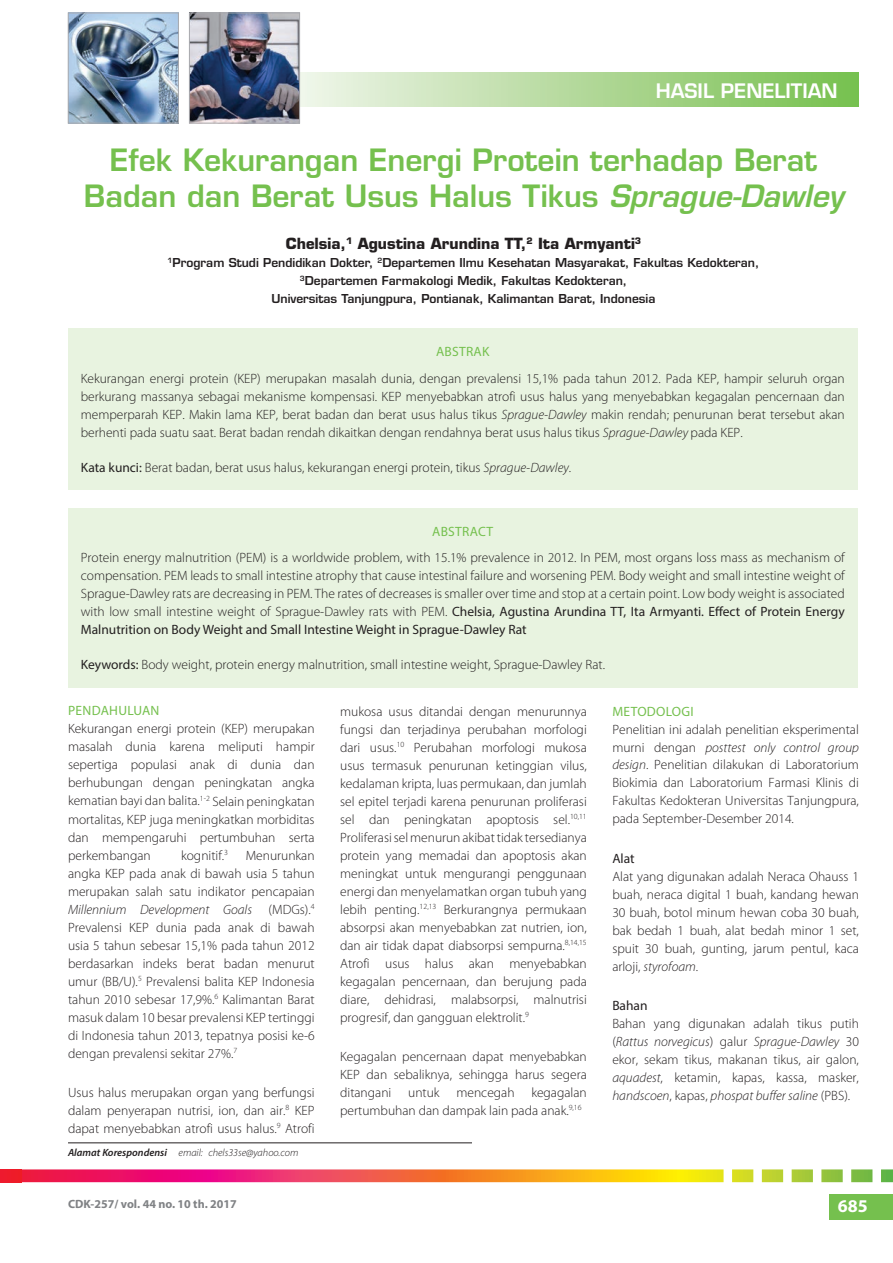
<style>
.page{position:relative;width:893px;height:1263px;background:#fff}
.page>*{position:absolute;margin:0;border:0;box-sizing:border-box;transform-origin:0 0}
.t1{font:600 30px/36px "Eurostile LT Std";color:#75c04e;text-align:center}
.t2{font:600 19.5px "Eurostile LT Std";color:#fff}
.t3{font:700 18px "Myriad Pro";color:#fff}
.t4{font:700 15px "Eurostile LT Std";color:#231f20}
.t5{font:300 13.5px/18px "Myriad Pro";color:#231f20;text-align:justify}
.t6{font:13.5px "Myriad Pro";letter-spacing:.02em;color:#75c04e}
.t7{font:13.5px "Myriad Pro";color:#231f20}
.t8{font:600 12px/18px "Eurostile LT Std";color:#231f20;text-align:center}
.t9{font:700 12px "Myriad Pro";color:#808285}
.t10{font:italic 600 10.5px "Myriad Pro";color:#231f20}
.t11{font:italic 300 10.5px "Myriad Pro";color:#231f20}
.s1{font-style:italic}
.s2{font-weight:400}
.s3{font-weight:300}
</style>
<div class="page">
<div style="left:241px;top:72px;width:618px;height:35px;background:linear-gradient(to right,#fcfaf9,#77bf4e)"></div>
<img style="left:70px;top:15px;width:107px;height:106px">
<div style="left:68px;top:13px;width:111px;height:110px;border:1px solid #a8a9ad"></div>
<img style="left:191px;top:15px;width:107px;height:106px">
<div style="left:189px;top:13px;width:111px;height:110px;border:1px solid #a8a9ad"></div>
<div style="left:829px;top:1194px;width:64px;height:26px;background:#75c04e"></div>
<svg style="left:21px;top:1169px;width:872px;height:13px;background:#e87f51"></svg>
<div style="left:0;top:1169px;width:21px;height:13px;background:#ee1b2b"></div>
<hr style="left:68px;top:1142px;width:404px;height:1px;background:#231f20">
<div style="left:68px;top:329px;width:789px;height:161px;background:#e8f3e0"></div>
<div style="left:68px;top:508px;width:789px;height:180px;background:#e8f3e0"></div>
<h2 class="t2" style="left:656px;top:79px;width:184px">HASIL PENELITIAN</h2>
<h1 class="t1" style="left:84px;top:142px;width:761px">Efek Kekurangan Energi Protein terhadap Berat<br>Badan dan Berat Usus Halus Tikus <span class="s1">Sprague-Dawley</span></h1>
<p class="t4" style="left:286px;top:234px;width:357px">Chelsia,<sup>1</sup> Agustina Arundina TT,<sup>2</sup> Ita Armyanti<sup>3</sup></p>
<p class="t8" style="left:168px;top:253px;width:593px"><sup>1</sup>Program Studi Pendidikan Dokter, <sup>2</sup>Departemen Ilmu Kesehatan Masyarakat, Fakultas Kedokteran,<br><sup>3</sup>Departemen Farmakologi Medik, Fakultas Kedokteran,<br>Universitas Tanjungpura, Pontianak, Kalimantan Barat, Indonesia</p>
<p class="t6" style="left:436px;top:343px;width:17px">Abstrak</p>
<p class="t5" style="left:81px;top:369px;width:765px">Kekurangan energi protein (KEP) merupakan masalah dunia, dengan prevalensi 15,1% pada tahun 2012. Pada KEP, hampir seluruh organ berkurang massanya sebagai mekanisme kompensasi. KEP menyebabkan atrofi usus halus yang menyebabkan kegagalan pencernaan dan memperparah KEP. Makin lama KEP, berat badan dan berat usus halus tikus <span class="s1">Sprague-Dawley</span> makin rendah; penurunan berat tersebut akan berhenti pada suatu saat. Berat badan rendah dikaitkan dengan rendahnya berat usus halus tikus <span class="s1">Sprague-Dawley</span> pada KEP.</p>
<p class="t5" style="left:81px;top:458px;width:492px"><span class="s2">Kata kunci:</span> Berat badan, berat usus halus, kekurangan energi protein, tikus <span class="s1">Sprague-Dawley</span>.</p>
<p class="t6" style="left:432px;top:523px;width:17px">Abstract</p>
<p class="t5" style="left:81px;top:549px;width:765px">Protein energy malnutrition (PEM) is a worldwide problem, with 15.1% prevalence in 2012. In PEM, most organs loss mass as mechanism of compensation. PEM leads to small intestine atrophy that cause intestinal failure and worsening PEM. Body weight and small intestine weight of Sprague-Dawley rats are decreasing in PEM. The rates of decreases is smaller over time and stop at a certain point. Low body weight is associated with low small intestine weight of Sprague-Dawley rats with PEM. <span class="s2">Chelsia, Agustina Arundina TT, Ita Armyanti. Effect of Protein Energy Malnutrition on Body Weight and Small Intestine Weight in Sprague-Dawley Rat</span></p>
<p class="t5" style="left:81px;top:656px;width:526px"><span class="s2">Keywords:</span> Body weight, protein energy malnutrition, small intestine weight, Sprague-Dawley Rat.</p>
<p class="t6" style="left:68px;top:703px;width:93px">PENDAHULUAN</p>
<p class="t5" style="left:68px;top:720px;width:248px">Kekurangan energi protein (KEP) merupakan masalah dunia karena meliputi hampir sepertiga populasi anak di dunia dan berhubungan dengan peningkatan angka kematian bayi dan balita.<sup>1-2</sup> Selain peningkatan mortalitas, KEP juga meningkatkan morbiditas dan mempengaruhi pertumbuhan serta perkembangan</p>
<p class="t5" style="left:340px;top:702px;width:248px">mukosa usus ditandai dengan menurunnya fungsi dan terjadinya perubahan morfologi dari usus.<sup>10</sup> Perubahan morfologi mukosa usus termasuk penurunan ketinggian vilus, kedalaman kripta, luas permukaan, dan jumlah sel epitel terjadi karena penurunan proliferasi sel dan peningkatan apoptosis sel.<sup>10,11<br></sup>Proliferasi sel menurun akibat tidak tersedianya protein yang memadai dan apoptosis akan meningkat untuk mengurangi penggunaan energi dan menyelamatkan organ tubuh yang lebih penting.<sup>12,13</sup> Berkurangnya permukaan absorpsi akan menyebabkan zat nutrien, ion, dan air tidak dapat diabsorpsi sempurna.<sup>8,14,15<br></sup>Atrofi usus halus akan menyebabkan kegagalan pencernaan, dan berujung pada diare, dehidrasi, malabsorpsi, malnutrisi progresif, dan gangguan elektrolit.<sup>9</sup></p>
<p class="t5" style="left:340px;top:1047px;width:248px">Kegagalan pencernaan dapat menyebabkan KEP dan sebaliknya, sehingga harus segera ditangani untuk mencegah kegagalan pertumbuhan dan dampak lain pada anak.<sup>9,16</sup></p>
<p class="t6" style="left:612px;top:703px;width:83px">METODOLOGI</p>
<p class="t5" style="left:612px;top:720px;width:248px">Penelitian ini adalah penelitian eksperimental murni dengan <span class="s1">posttest only control group design</span>. Penelitian dilakukan di Laboratorium Biokimia dan Laboratorium Farmasi Klinis di Fakultas Kedokteran Universitas Tanjungpura, pada September-Desember 2014.</p>
<p class="t7" style="left:612px;top:850px;width:24px">Alat</p>
<p class="t5" style="left:612px;top:867px;width:248px">Alat yang digunakan adalah Neraca Ohauss 1 buah, neraca digital 1 buah, kandang hewan 30 buah, botol minum hewan coba 30 buah, bak bedah 1 buah, alat bedah minor 1 set, spuit 30 buah, gunting, jarum pentul, kaca arloji, <span class="s1">styrofoam</span>.</p>
<p class="t7" style="left:612px;top:997px;width:37px">Bahan</p>
<p class="t5" style="left:612px;top:1015px;width:248px">Bahan yang digunakan adalah tikus putih (<span class="s1">Rattus norvegicus</span>) galur <span class="s1">Sprague-Dawley</span> 30 ekor, sekam tikus, makanan tikus, air galon, <span class="s1">aquadest</span>, ketamin, kapas, kassa, masker, <span class="s1">handscoen</span>, kapas, <span class="s1">phospat buffer saline</span> (PBS).</p>
<p class="t5" style="left:181px;top:846px;width:49px">kognitif.<sup>3</sup></p>
<p class="t5" style="left:68px;top:846px;width:248px;text-indent:178px">Menurunkan angka KEP pada anak di bawah usia 5 tahun merupakan salah satu indikator pencapaian <span class="s1">Millennium Development Goals</span> (MDGs).<sup>4<br></sup>Prevalensi KEP dunia pada anak di bawah usia 5 tahun sebesar 15,1% pada tahun 2012 berdasarkan indeks berat badan menurut umur (BB/U).<sup>5</sup> Prevalensi balita KEP Indonesia tahun 2010 sebesar 17,9%.<sup>6</sup> Kalimantan Barat masuk dalam 10 besar prevalensi KEP tertinggi di Indonesia tahun 2013, tepatnya posisi ke-6 dengan prevalensi sekitar 27%.<sup>7</sup></p>
<p class="t5" style="left:68px;top:1083px;width:248px">Usus halus merupakan organ yang berfungsi dalam penyerapan nutrisi, ion, dan air.<sup>8</sup> KEP dapat menyebabkan atrofi usus halus.<sup>9</sup> Atrofi</p>
<p class="t10" style="left:68px;top:1145px;width:136px">Alamat Korespondensi <span class="s3">email:</span></p>
<p class="t11" style="left:208px;top:1146px;width:92px">chels33se@yahoo.com</p>
<p class="t9" style="left:68px;top:1196px;width:170px">CDK-257/ vol. 44 no. 10 th. 2017</p>
<h3 class="t3" style="left:838px;top:1194px;width:31px">685</h3>
</div>
